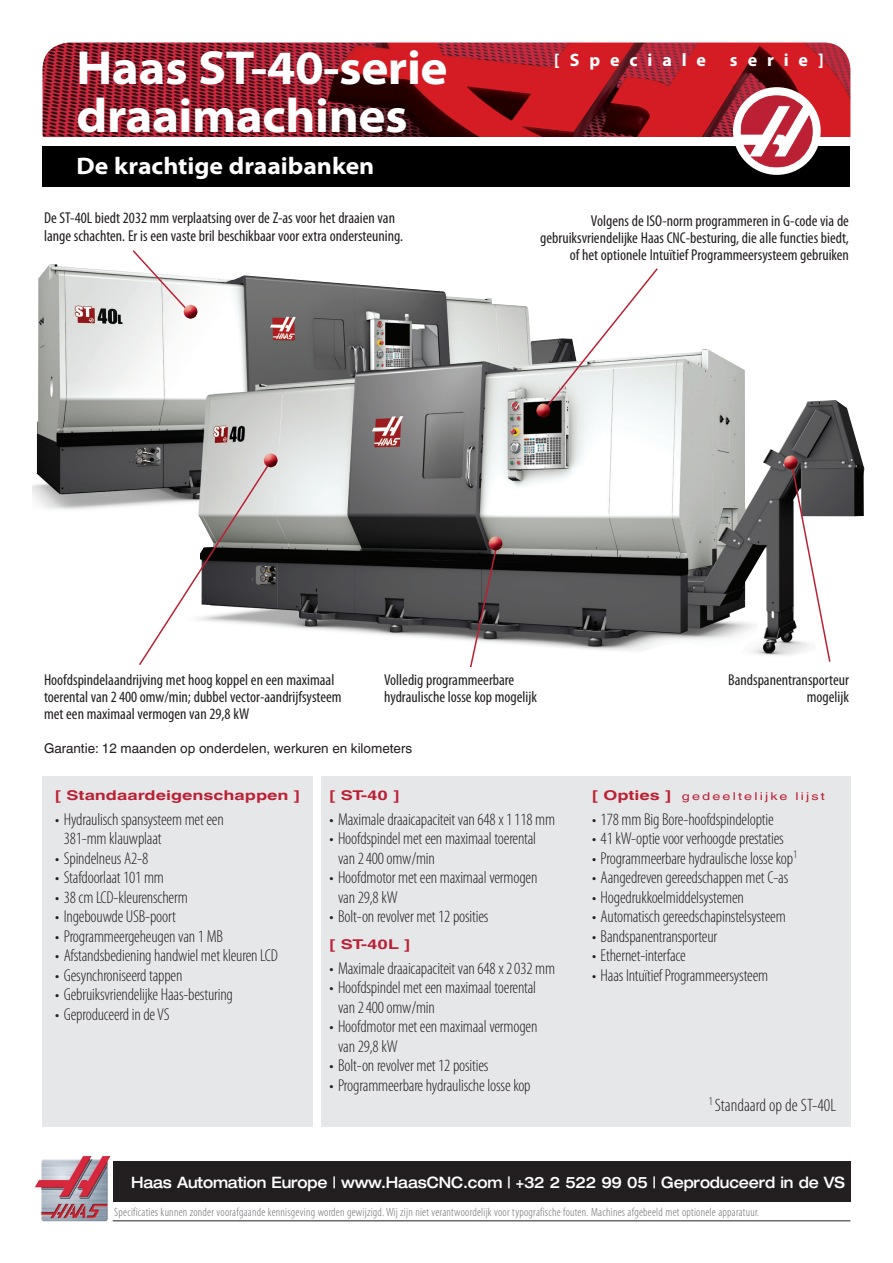
<style>
.page{position:relative;width:893px;height:1263px;background:#fff}
.page>*{position:absolute;margin:0;border:0;box-sizing:border-box;transform-origin:0 0}
.Title_1{font:700 semi-expanded 48px/48px "Myriad Pro";letter-spacing:-.01em;color:#fff}
.Title_2{font:700 semi-expanded 24px "Myriad Pro";color:#fff}
.Standard_Option_Body{font:300 condensed 18px "Myriad Pro";color:#231f20}
.Title_3{font:700 18px "Myriad Pro";letter-spacing:.55em;color:#fff}
.t1{font:300 condensed 17.25px/19.5px "Myriad Pro";letter-spacing:-.01em;color:#231f20}
.Callout_L{font:condensed 15.75px/17.2px "Myriad Pro";color:#231f20}
.Callout_R{font:condensed 15.75px/17.2px "Myriad Pro";color:#231f20;text-align:right}
.t2{font:500 expanded 15.75px "Helvetica Neue";letter-spacing:-.01em;color:#fff;scale:.89 1}
.Warranty{font:13.5px "Helvetica World";color:#231f20}
.Heading_1{font:700 13.5px "Helvetica World";color:#bc2034;scale:1.33 1}
.Disclaimer{font:300 condensed 12px "Myriad Pro";letter-spacing:.02em;color:#6c6d70}
.Heading_1-2{font:10.8px "Helvetica World";letter-spacing:.15em;color:#bc2034;scale:1.33 1}
.s1{font-weight:700;font-size:13.5px}
</style>
<div class="page">
<div style="left:113px;top:1161px;width:737px;height:40px;background:#231f20"></div>
<img style="left:43px;top:43px;width:807px;height:94px">
<div style="left:43px;top:146px;width:807px;height:41px;background:#000001"></div>
<img style="left:35px;top:1156px;width:75px;height:65px">
<hr style="left:113px;top:1220px;width:737px;height:1px;background:#231f20">
<div style="left:733px;top:87px;width:88px;height:88px;background:#fff;border-radius:50%"></div>
<svg style="left:741px;top:95px;width:72px;height:72px"></svg>
<div style="left:43px;top:776px;width:270px;height:351px;background:#e6e7e9"></div>
<div style="left:321px;top:776px;width:529px;height:351px;background:#e6e7e9"></div>
<img style="left:32px;top:264px;width:833px;height:392px">
<svg style="left:138px;top:460px;width:134px;height:205px"></svg>
<svg style="left:541px;top:267px;width:118px;height:146px"></svg>
<svg style="left:790px;top:463px;width:41px;height:199px"></svg>
<img style="left:784px;top:456px;width:14px;height:13px">
<img style="left:264px;top:453px;width:14px;height:14px">
<img style="left:536px;top:403px;width:14px;height:14px">
<svg style="left:469px;top:537px;width:33px;height:131px"></svg>
<svg style="left:131px;top:250px;width:64px;height:69px"></svg>
<img style="left:184px;top:305px;width:13px;height:14px">
<p class="Title_1" style="left:77px;top:44px;width:373px">Haas ST-40-serie draaimachines</p>
<p class="Title_2" style="left:77px;top:152px;width:299px">De krachtige draaibanken</p>
<p class="Callout_L" style="left:44px;top:209px;width:361px">De ST-40L biedt 2032 mm verplaatsing over de Z-as voor het draaien van lange schachten. Er is een vaste bril beschikbaar voor extra ondersteuning.</p>
<p class="Title_3" style="left:554px;top:50px;width:153px">[Speciale</p>
<p class="Title_3" style="left:730px;top:50px;width:95px">serie]</p>
<p class="Callout_R" style="left:540px;top:211px;width:310px">Volgens de ISO-norm programmeren in G-code via de gebruiksvriendelijke Haas CNC-besturing, die alle functies biedt, of het optionele Intuïtief Programmeersysteem gebruiken</p>
<p class="Callout_L" style="left:44px;top:671px;width:299px">Hoofdspindelaandrijving met hoog koppel en een maximaal toerental van 2400 omw/min; dubbel vector-aandrijfsysteem met een maximaal vermogen van 29,8 kW</p>
<p class="Callout_L" style="left:384px;top:671px;width:154px">Volledig programmeerbare hydraulische losse kop mogelijk</p>
<p class="Warranty" style="left:44px;top:741px;width:370px">Garantie: 12 maanden op onderdelen, werkuren en kilometers</p>
<p class="Heading_1" style="left:55px;top:787px;width:185px">[ Standaardeigenschappen ]</p>
<p class="t1" style="left:64px;top:809px;width:162px;text-indent:-9px">• Hydraulisch spansysteem met een<br>381-mm klauwplaat</p>
<p class="t1" style="left:55px;top:848px;width:94px">• Spindelneus A2-8</p>
<p class="t1" style="left:55px;top:868px;width:110px">• Stafdoorlaat 101 mm</p>
<p class="t1" style="left:55px;top:887px;width:134px">• 38 cm LCD-kleurenscherm</p>
<p class="t1" style="left:55px;top:907px;width:122px">• Ingebouwde USB-poort</p>
<p class="t1" style="left:55px;top:926px;width:169px">• Programmeergeheugen van 1 MB</p>
<p class="t1" style="left:55px;top:946px;width:224px">• Afstandsbediening handwiel met kleuren LCD</p>
<p class="t1" style="left:55px;top:965px;width:129px">• Gesynchroniseerd tappen</p>
<p class="t1" style="left:55px;top:985px;width:179px">• Gebruiksvriendelijke Haas-besturing</p>
<p class="t1" style="left:55px;top:1004px;width:116px">• Geproduceerd in de VS</p>
<p class="Heading_1" style="left:330px;top:787px;width:54px">[ ST-40 ]</p>
<p class="t1" style="left:330px;top:809px;width:227px">• Maximale draaicapaciteit van 648 x 1118 mm</p>
<p class="t1" style="left:338px;top:829px;width:200px;text-indent:-9px">• Hoofdspindel met een maximaal toerental van 2400 omw/min</p>
<p class="t1" style="left:338px;top:868px;width:201px;text-indent:-9px">• Hoofdmotor met een maximaal vermogen van 29,8 kW</p>
<p class="t1" style="left:330px;top:907px;width:161px">• Bolt-on revolver met 12 posities</p>
<p class="Heading_1" style="left:330px;top:936px;width:62px">[ ST-40L ]</p>
<p class="t1" style="left:330px;top:959px;width:227px">• Maximale draaicapaciteit van 648 x 2032 mm</p>
<p class="t1" style="left:338px;top:978px;width:200px;text-indent:-9px">• Hoofdspindel met een maximaal toerental van 2400 omw/min</p>
<p class="t1" style="left:338px;top:1017px;width:201px;text-indent:-9px">• Hoofdmotor met een maximaal vermogen van 29,8 kW</p>
<p class="t1" style="left:330px;top:1056px;width:161px">• Bolt-on revolver met 12 posities</p>
<p class="t1" style="left:330px;top:1076px;width:203px">• Programmeerbare hydraulische losse kop</p>
<p class="Callout_R" style="left:728px;top:671px;width:122px">Bandspanentransporteur mogelijk</p>
<p class="Heading_1-2" style="left:592px;top:789px;width:176px"><span class="s1">[ Opties ]</span> gedeeltelijke lijst</p>
<p class="t1" style="left:592px;top:809px;width:183px">• 178 mm Big Bore-hoofdspindeloptie</p>
<p class="t1" style="left:592px;top:829px;width:193px">• 41 kW-optie voor verhoogde prestaties</p>
<p class="t1" style="left:592px;top:848px;width:207px">• Programmeerbare hydraulische losse kop<sup>1</sup></p>
<p class="t1" style="left:592px;top:868px;width:198px">• Aangedreven gereedschappen met C-as</p>
<p class="t1" style="left:592px;top:887px;width:153px">• Hogedrukkoelmiddelsystemen</p>
<p class="t1" style="left:592px;top:907px;width:195px">• Automatisch gereedschapinstelsysteem</p>
<p class="t1" style="left:592px;top:926px;width:127px">• Bandspanentransporteur</p>
<p class="t1" style="left:592px;top:946px;width:95px">• Ethernet-interface</p>
<p class="t1" style="left:592px;top:965px;width:178px">• Haas Intuïtief Programmeersysteem</p>
<p class="Standard_Option_Body" style="left:708px;top:1095px;width:129px"><sup>1</sup> Standaard op de ST-40L</p>
<p class="t2" style="left:131px;top:1173px;width:803px">Haas Automation Europe | www.HaasCNC.com | +32 2 522 99 05 | Geproduceerd in de VS</p>
<p class="Disclaimer" style="left:114px;top:1206px;width:646px">Specificaties kunnen zonder voorafgaande kennisgeving worden gewijzigd. Wij zijn niet verantwoordelijk voor typografische fouten. Machines afgebeeld met optionele apparatuur.</p>
</div>
